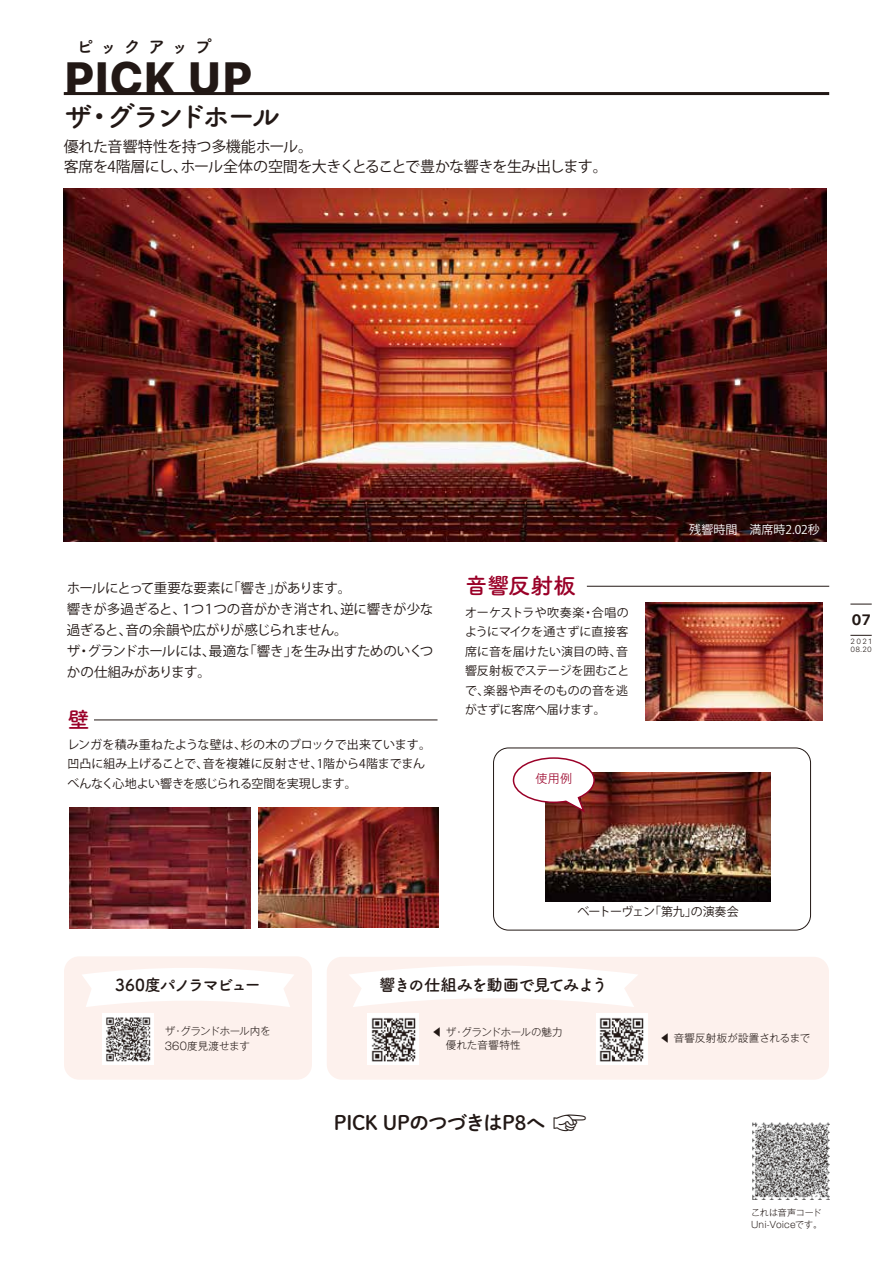
<style>
.page{position:relative;width:893px;height:1263px;background:#fff}
.page>*{position:absolute;margin:0;border:0;box-sizing:border-box;transform-origin:0 0}
.t1{font:800 45px "SF Pro Text";letter-spacing:-.005em;color:#221815}
.t2{font:28.5px "Tsuku A Rd Gothic Std B";letter-spacing:-.16em;color:#221815}
.t3{font:22.5px "Tsuku A Rd Gothic Std B";letter-spacing:-.01em;color:#9a0028}
.t4{font:19.5px "DNP Shuei M Go Std B";letter-spacing:-.025em;color:#221815}
.t5{font:18px "Tsuku A Rd Gothic Std B";letter-spacing:.3em;color:#221815}
.t6{font:16.5px "Tsuku A Rd Gothic Std B";letter-spacing:-.065em;color:#221815}
.t7{font:16.5px "Tsuku A Rd Gothic Std B";letter-spacing:-.105em;color:#221815}
.t8{font:15px/19.5px "Koz Go Pr 6 N";letter-spacing:-.025em;color:#221815}
.t9{font:700 15px "SF Pro Text";color:#221815}
.t10{font:13.5px/21px "Koz Go Pr 6 N";letter-spacing:-.03em;color:#221815}
.t11{font:12px/19.5px "Koz Go Pr 6 N";letter-spacing:-.015em;color:#221815;text-align:justify}
.t12{font:12px "Koz Go Pr 6 N";letter-spacing:-.06em;color:#221815}
.t13{font:12px "Koz Go Pr 6 N";color:#fff}
.t14{font:300 12px "Gothic MB101 Pr 6 N";color:#9a0028}
.t15{font:300 10.5px/13.5px "Gothic MB101 Pr 6 N";color:#221815}
.t16{font:300 10.5px/15px "Gothic MB101 Pr 6 N";letter-spacing:-.02em;color:#221815}
.t17{font:300 9px/12px "Gothic MB101 Pr 6 N";color:#221815}
.t18{font:300 7.5px/7.5px "SF Pro Text";letter-spacing:.19em;color:#221815}
.s1{font-family:"Koz Go Pr 6 N";font-size:34.5px}
</style>
<div class="page">
<div style="left:64px;top:956px;width:248px;height:124px;background:#fdf1ed;border-radius:15px"></div>
<img style="left:103px;top:1014px;width:51px;height:51px">
<svg style="left:850px;top:635px;width:22px;height:1px"></svg>
<svg style="left:850px;top:604px;width:22px;height:1px"></svg>
<img style="left:752px;top:1122px;width:77px;height:77px">
<div style="left:493px;top:747px;width:318px;height:183px;border:1px solid #221815;border-radius:15px"></div>
<div style="left:327px;top:957px;width:502px;height:123px;background:#fdf1ed;border-radius:15px"></div>
<hr style="left:64px;top:92px;width:765px;height:3px;background:#221815">
<img style="left:64px;top:189px;width:763px;height:352px">
<hr style="left:94px;top:719px;width:343px;height:1px;background:#221815">
<hr style="left:587px;top:586px;width:242px;height:1px;background:#221815">
<svg style="left:350px;top:966px;width:287px;height:41px"></svg>
<img style="left:645px;top:602px;width:178px;height:119px">
<img style="left:546px;top:772px;width:225px;height:129px">
<img style="left:70px;top:807px;width:181px;height:121px">
<img style="left:258px;top:807px;width:180px;height:120px">
<svg style="left:512px;top:757px;width:84px;height:57px"></svg>
<svg style="left:82px;top:968px;width:212px;height:39px"></svg>
<img style="left:368px;top:1014px;width:51px;height:51px">
<img style="left:596px;top:1014px;width:51px;height:51px">
<h3 class="t5" style="left:76px;top:32px;width:138px">ピックアップ</h3>
<h1 class="t1" style="left:64px;top:52px;width:191px">PICK UP</h1>
<h2 class="t2" style="left:64px;top:94px;width:218px">ザ・グランドホール</h2>
<p class="t8" style="left:64px;top:137px;width:546px">優れた音響特性を持つ多機能ホール。<br>客席を4階層にし、ホール全体の空間を大きくとることで豊かな響きを生み出します。</p>
<p class="t10" style="left:67px;top:578px;width:368px">ホールにとって重要な要素に「響き」があります。<br>響きが多過ぎると、１つ１つの音がかき消され、逆に響きが少な過ぎると、音の余韻や広がりが感じられません。<br>ザ・グランドホールには、最適な「響き」を生み出すためのいくつかの仕組みがあります。</p>
<h3 class="t3" style="left:67px;top:702px;width:24px">壁</h3>
<p class="t11" style="left:67px;top:735px;width:365px;text-align:left">レンガを積み重ねたような壁は、杉の木のブロックで出来ています。凹凸に組み上げることで、音を複雑に反射させ、1階から4階までまんべんなく心地よい響きを感じられる空間を実現します。</p>
<h3 class="t3" style="left:465px;top:568px;width:112px">音響反射板</h3>
<p class="t11" style="left:465px;top:603px;width:166px">オーケストラや吹奏楽・合唱のようにマイクを通さずに直接客席に音を届けたい演目の時、音響反射板でステージを囲むことで、楽器や声そのものの音を逃がさずに客席へ届けます。</p>
<p class="t14" style="left:536px;top:768px;width:38px">使用例</p>
<p class="t13" style="left:689px;top:523px;width:132px">残響時間　満席時2.02秒</p>
<p class="t9" style="left:852px;top:611px;width:21px">07</p>
<p class="t18" style="left:850px;top:638px;width:23px">2021<br>08.20</p>
<p class="t12" style="left:577px;top:905px;width:163px">ベートーヴェン「第九」の演奏会</p>
<h3 class="t7" style="left:115px;top:972px;width:147px">360度パノラマビュー</h3>
<h3 class="t6" style="left:379px;top:972px;width:230px">響きの仕組みを動画で見てみよう</h3>
<p class="t16" style="left:165px;top:1022px;width:107px">ザ・グランドホール内を<br>360度見渡せます</p>
<p class="t15" style="left:432px;top:1024px;width:132px">◀ ザ・グランドホールの魅力　 優れた音響特性</p>
<h3 class="t4" style="left:334px;top:1108px;width:254px">PICK UPのつづきはP8へ <span class="s1">☞</span></h3>
<p class="t15" style="left:660px;top:1030px;width:152px">◀ 音響反射板が設置されるまで</p>
<p class="t17" style="left:751px;top:1205px;width:72px">これは音声コード<br>Uni-Voiceです。</p>
</div>
